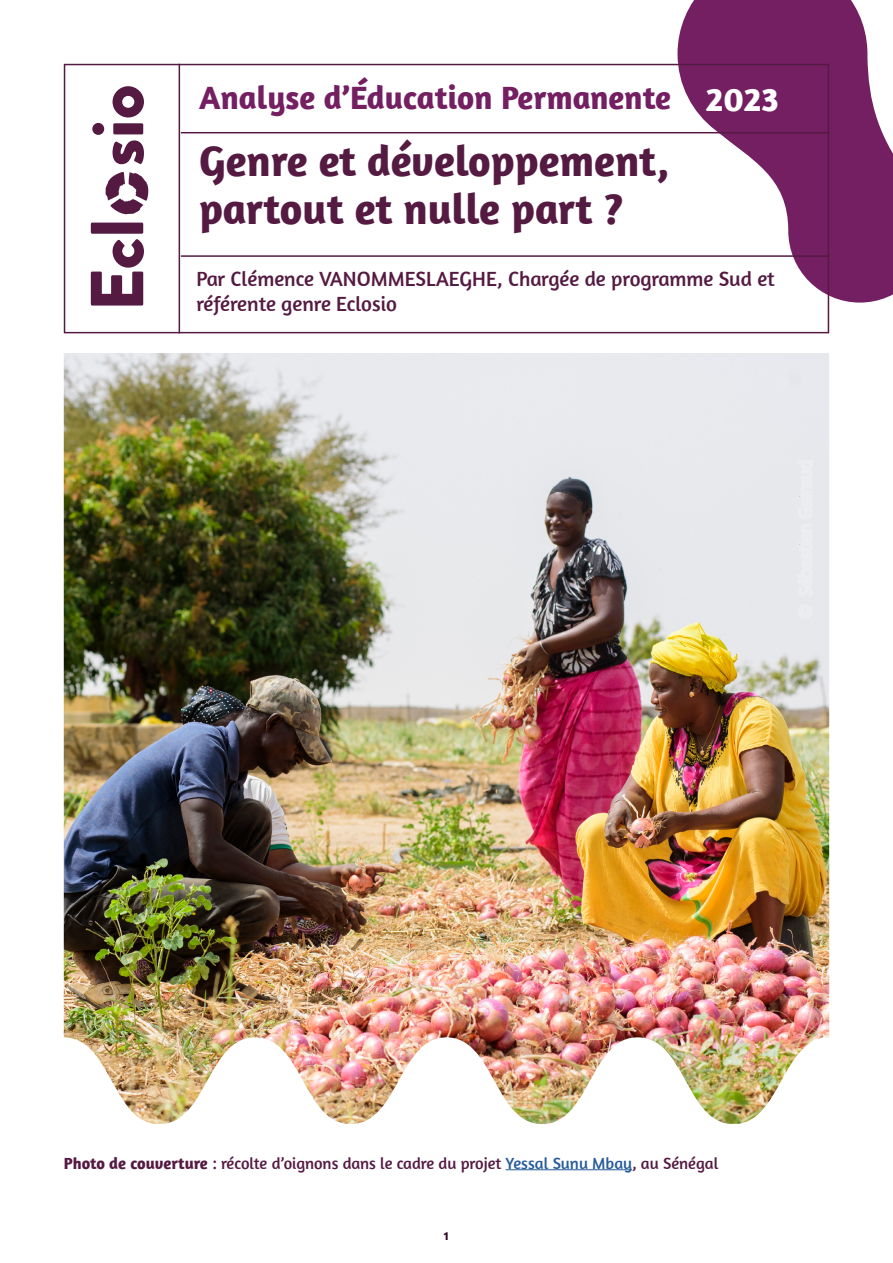
<style>
.page{position:relative;width:893px;height:1263px;background:#fff}
.page>*{position:absolute;margin:0;border:0;box-sizing:border-box;transform-origin:0 0}
.t1{font:700 43.5px/48px "Amaranth";color:#551a42}
.t2{font:700 34.5px "Amaranth";color:#fff}
.t3{font:700 33px "Amaranth";color:#741f62}
.t4{font:21px/25.2px "Amaranth";color:#551a42}
.t5{font:16.5px "Amaranth";color:#551a42}
.t6{font:700 12px "Amaranth";color:#360b27}
.s1{font-weight:700}
.s2{color:#275b9b}
</style>
<div class="page">
<svg style="left:677px;top:0;width:216px;height:303px;fill:#741f62"></svg>
<div style="left:64px;top:64px;width:765px;height:269px;border:2px solid #551a42"></div>
<hr style="left:179px;top:64px;width:1px;height:269px;background:#551a42">
<img style="left:64px;top:353px;width:765px;height:771px">
<hr style="left:181px;top:255px;width:648px;height:2px;background:#551a42">
<svg style="left:91px;top:239px;width:53px;height:67px"></svg>
<div style="left:91px;top:223px;width:52px;height:11px;background:#551a42"></div>
<svg style="left:92px;top:123px;width:52px;height:41px"></svg>
<svg style="left:113px;top:86px;width:31px;height:31px"></svg>
<svg style="left:106px;top:172px;width:42px;height:42px"></svg>
<hr style="left:181px;top:132px;width:648px;height:1px;background:#551a42">
<hr style="left:506px;top:1169px;width:126px;height:1px;background:#275b9b">
<h3 class="t3" style="left:199px;top:77px;width:473px">Analyse d’Éducation Permanente</h3>
<h1 class="t1" style="left:199px;top:136px;width:472px">Genre et développement, partout et nulle part ?</h1>
<h2 class="t2" style="left:706px;top:77px;width:74px">2023</h2>
<p class="t4" style="left:196px;top:266px;width:580px">Par Clémence VANOMMESLAEGHE, Chargée de programme Sud et référente genre Eclosio</p>
<p class="t5" style="left:64px;top:1153px;width:656px"><span class="s1">Photo de couverture</span> : récolte d’oignons dans le cadre du projet <span class="s2">Yessal Sunu Mbay</span>, au Sénégal</p>
<p class="t6" style="left:444px;top:1228px;width:7px">1</p>
</div>
